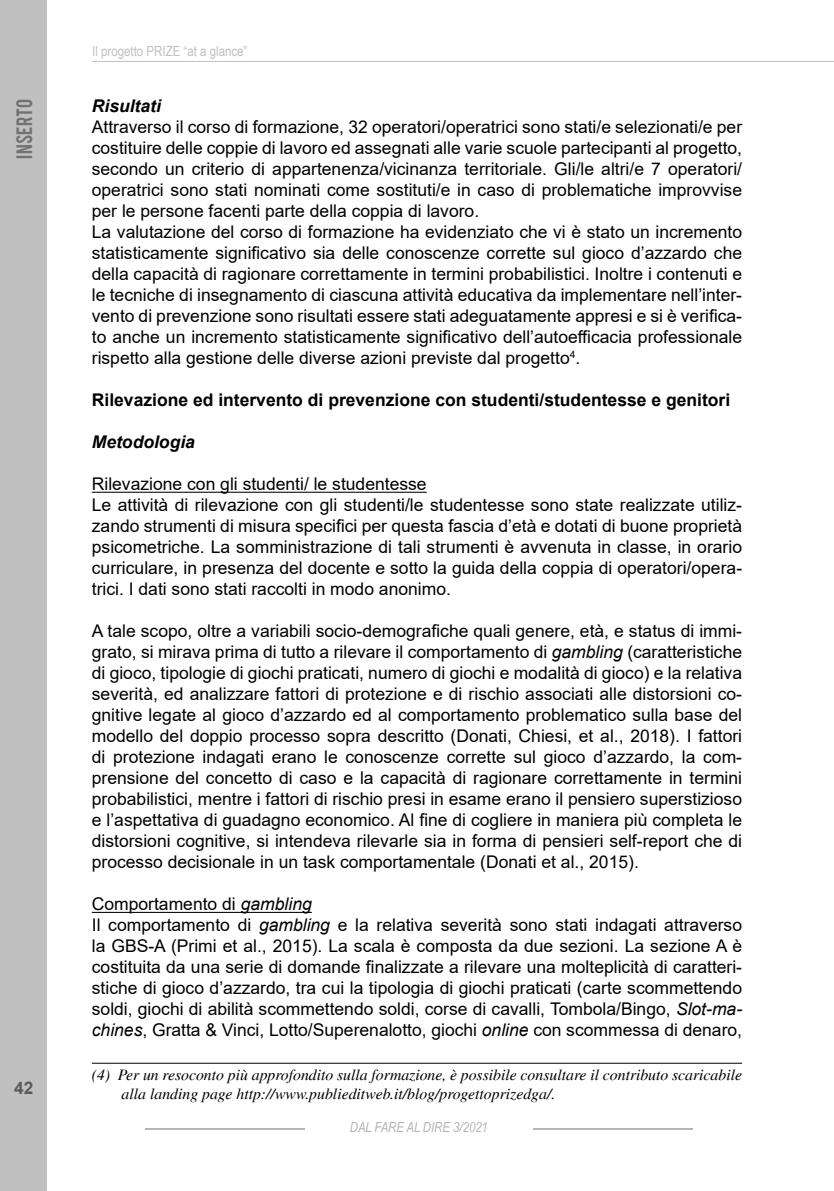
<style>
.page{position:relative;width:834px;height:1191px;background:#fff}
.page>*{position:absolute;margin:0;border:0;box-sizing:border-box;transform-origin:0 0}
.t1{font:17.5px/21px "Arial";color:#000}
.t2{font:700 17.5px "Arial";color:#000}
.t3{font:italic 700 17.5px "Arial";color:#000}
.t4{font:17.5px "Bebas";letter-spacing:.01em;color:#727272}
.t5{font:700 17.32px "Arial";color:#5a5a5a}
.t6{font:italic 15.75px/18.9px "Times";color:#000}
.t7{font:14px "Arial Narrow";color:#c0c0c0}
.t8{font:italic 13.83px "Arial Narrow";color:#b5b5b5}
.s1{font-style:italic}
</style>
<div class="page">
<div style="left:0;top:0;width:47px;height:1191px;background:#c0c0c0"></div>
<hr style="left:533px;top:1128px;width:159px;height:2px;background:#b5b5b5">
<hr style="left:145px;top:1128px;width:160px;height:2px;background:#b5b5b5">
<hr style="left:92px;top:492px;width:334px;height:1px;background:#000">
<hr style="left:92px;top:912px;width:220px;height:1px;background:#000">
<hr style="left:92px;top:1062px;width:650px;height:1px;background:#000">
<hr style="left:92px;top:61px;width:741px;height:1px;background:#c0c0c0">
<p class="t4" style="left:12px;top:159px;width:61px;rotate:-90deg">INSERTO</p>
<p class="t5" style="left:14px;top:1075px;width:21px">42</p>
<p class="t7" style="left:92px;top:41px;width:157px">Il progetto PRIZE “at a glance”</p>
<p class="t3" style="left:92px;top:94px;width:71px">Risultati</p>
<p class="t1" style="left:92px;top:116px;width:651px">Attraverso il corso di formazione, 32 operatori/operatrici sono stati/e selezionati/e per costituire delle coppie di lavoro ed assegnati alle varie scuole partecipanti al progetto, secondo un criterio di appartenenza/vicinanza territoriale. Gli/le altri/e 7 operatori/ operatrici sono stati nominati come sostituti/e in caso di problematiche improvvise per le persone facenti parte della coppia di lavoro.<br>La valutazione del corso di formazione ha evidenziato che vi è stato un incremento statisticamente significativo sia delle conoscenze corrette sul gioco d’azzardo che della capacità di ragionare correttamente in termini probabilistici. Inoltre i contenuti e le tecniche di insegnamento di ciascuna attività educativa da implementare nell’inter&shy;vento di prevenzione sono risultati essere stati adeguatamente appresi e si è verifica&shy;to anche un incremento statisticamente significativo dell’autoefficacia professionale rispetto alla gestione delle diverse azioni previste dal progetto<sup>4</sup>.</p>
<p class="t2" style="left:92px;top:387px;width:639px">Rilevazione ed intervento di prevenzione con studenti/studentesse e genitori</p>
<p class="t3" style="left:92px;top:430px;width:105px">Metodologia</p>
<p class="t1" style="left:92px;top:473px;width:651px">Rilevazione con gli studenti/ le studentesse<br>Le attività di rilevazione con gli studenti/le studentesse sono state realizzate utiliz&shy;zando strumenti di misura specifici per questa fascia d’età e dotati di buone proprietà psicometriche. La somministrazione di tali strumenti è avvenuta in classe, in orario curriculare, in presenza del docente e sotto la guida della coppia di operatori/opera&shy;trici. I dati sono stati raccolti in modo anonimo.</p>
<p class="t1" style="left:92px;top:620px;width:651px;text-align:justify">A tale scopo, oltre a variabili socio-demografiche quali genere, età, e status di immi&shy;grato, si mirava prima di tutto a rilevare il comportamento di <span class="s1">gambling</span> (caratteristiche di gioco, tipologie di giochi praticati, numero di giochi e modalità di gioco) e la relativa severità, ed analizzare fattori di protezione e di rischio associati alle distorsioni co&shy;gnitive legate al gioco d’azzardo ed al comportamento problematico sulla base del modello del doppio processo sopra descritto (Donati, Chiesi, et al., 2018). I fattori di protezione indagati erano le conoscenze corrette sul gioco d’azzardo, la com&shy;prensione del concetto di caso e la capacità di ragionare correttamente in termini probabilistici, mentre i fattori di rischio presi in esame erano il pensiero superstizioso e l’aspettativa di guadagno economico. Al fine di cogliere in maniera più completa le distorsioni cognitive, si intendeva rilevarle sia in forma di pensieri self-report che di processo decisionale in un task comportamentale (Donati et al., 2015).</p>
<p class="t1" style="left:92px;top:893px;width:651px">Comportamento di <span class="s1">gambling<br></span>Il comportamento di <span class="s1">gambling</span> e la relativa severità sono stati indagati attraverso la GBS-A (Primi et al., 2015). La scala è composta da due sezioni. La sezione A è costituita da una serie di domande finalizzate a rilevare una molteplicità di caratteri&shy;stiche di gioco d’azzardo, tra cui la tipologia di giochi praticati (carte scommettendo soldi, giochi di abilità scommettendo soldi, corse di cavalli, Tombola/Bingo, <span class="s1">Slot-ma&shy;chines</span>, Gratta &amp; Vinci, Lotto/Superenalotto, giochi <span class="s1">online</span> con scommessa di denaro,</p>
<p class="t6" style="left:122px;top:1065px;width:622px;text-indent:-30px">(4) Per un resoconto più approfondito sulla formazione, è possibile consultare il contributo scaricabile alla landing page http://www.publieditweb.it/blog/progettoprizedga/.</p>
<p class="t8" style="left:350px;top:1117px;width:140px">DAL FARE AL DIRE 3/2021</p>
</div>
